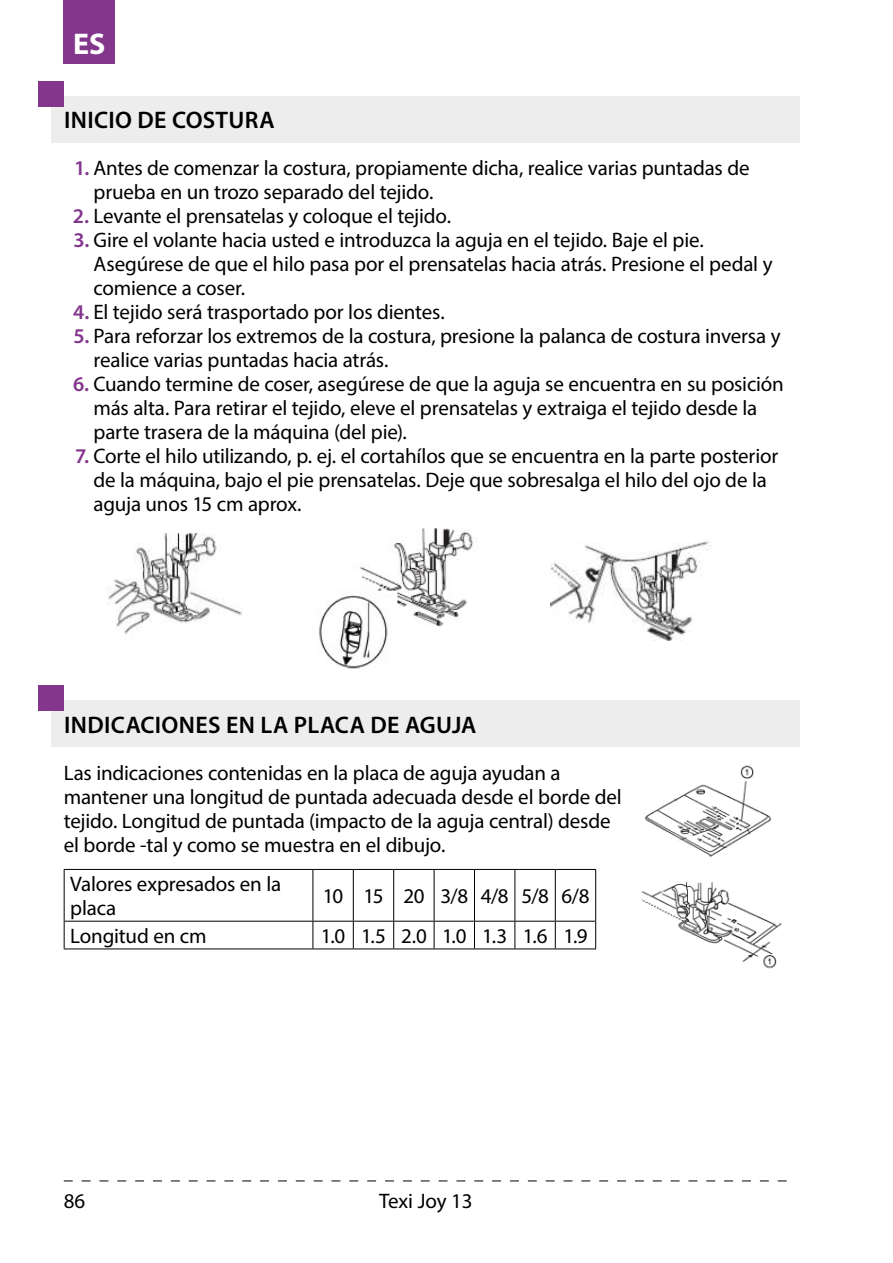
<style>
.page{position:relative;width:893px;height:1263px;background:#fff}
.page>*{position:absolute;margin:0;border:0;box-sizing:border-box;transform-origin:0 0}
.t1{font:700 30px "Myriad Pro";color:#fff}
.t2{font:600 24px "Myriad Pro";letter-spacing:.015em;color:#000}
.t3{font:21px/24px "Myriad Pro";letter-spacing:-.01em;color:#000}
.s1{font-weight:600;color:#82368c}
</style>
<div class="page">
<svg style="left:64px;top:1181px;width:723px;height:1px"></svg>
<div style="left:64px;top:0;width:51px;height:64px;background:#82368c"></div>
<img style="left:107px;top:533px;width:135px;height:102px">
<img style="left:550px;top:541px;width:160px;height:99px">
<img style="left:319px;top:528px;width:155px;height:141px">
<div style="left:51px;top:96px;width:748px;height:46px;background:#ededed"></div>
<div style="left:38px;top:81px;width:26px;height:25px;background:#82368c"></div>
<div style="left:51px;top:700px;width:748px;height:47px;background:#ededed"></div>
<div style="left:38px;top:686px;width:26px;height:25px;background:#82368c"></div>
<img style="left:641px;top:765px;width:141px;height:204px">
<hr style="left:64px;top:869px;width:249px;height:1px;background:#000">
<hr style="left:64px;top:870px;width:1px;height:51px;background:#000">
<hr style="left:313px;top:869px;width:40px;height:1px;background:#000">
<hr style="left:313px;top:870px;width:1px;height:51px;background:#000">
<hr style="left:353px;top:869px;width:41px;height:1px;background:#000">
<hr style="left:353px;top:870px;width:1px;height:51px;background:#000">
<hr style="left:394px;top:869px;width:40px;height:1px;background:#000">
<hr style="left:393px;top:870px;width:1px;height:51px;background:#000">
<hr style="left:434px;top:869px;width:40px;height:1px;background:#000">
<hr style="left:434px;top:870px;width:1px;height:51px;background:#000">
<hr style="left:474px;top:869px;width:41px;height:1px;background:#000">
<hr style="left:474px;top:870px;width:1px;height:51px;background:#000">
<hr style="left:515px;top:869px;width:40px;height:1px;background:#000">
<hr style="left:514px;top:870px;width:1px;height:51px;background:#000">
<hr style="left:555px;top:869px;width:41px;height:1px;background:#000">
<hr style="left:555px;top:870px;width:1px;height:51px;background:#000">
<hr style="left:595px;top:870px;width:1px;height:51px;background:#000">
<hr style="left:64px;top:921px;width:249px;height:1px;background:#000">
<svg style="left:64px;top:921px;width:1px;height:27px"></svg>
<hr style="left:313px;top:921px;width:40px;height:1px;background:#000">
<svg style="left:313px;top:921px;width:1px;height:27px"></svg>
<hr style="left:353px;top:921px;width:41px;height:1px;background:#000">
<svg style="left:353px;top:921px;width:1px;height:27px"></svg>
<hr style="left:394px;top:921px;width:40px;height:1px;background:#000">
<svg style="left:393px;top:921px;width:1px;height:27px"></svg>
<hr style="left:434px;top:921px;width:40px;height:1px;background:#000">
<svg style="left:434px;top:921px;width:1px;height:27px"></svg>
<hr style="left:474px;top:921px;width:41px;height:1px;background:#000">
<svg style="left:474px;top:921px;width:1px;height:27px"></svg>
<hr style="left:515px;top:921px;width:40px;height:1px;background:#000">
<svg style="left:514px;top:921px;width:1px;height:27px"></svg>
<hr style="left:555px;top:921px;width:41px;height:1px;background:#000">
<svg style="left:555px;top:921px;width:1px;height:27px"></svg>
<svg style="left:595px;top:921px;width:1px;height:27px"></svg>
<hr style="left:64px;top:948px;width:249px;height:1px;background:#000">
<hr style="left:313px;top:948px;width:40px;height:1px;background:#000">
<hr style="left:353px;top:948px;width:41px;height:1px;background:#000">
<hr style="left:394px;top:948px;width:40px;height:1px;background:#000">
<hr style="left:434px;top:948px;width:40px;height:1px;background:#000">
<hr style="left:474px;top:948px;width:41px;height:1px;background:#000">
<hr style="left:515px;top:948px;width:40px;height:1px;background:#000">
<hr style="left:555px;top:948px;width:41px;height:1px;background:#000">
<h1 class="t1" style="left:73px;top:24px;width:34px">ES</h1>
<p class="t2" style="left:64px;top:105px;width:212px">INICIO DE COSTURA</p>
<p class="t3" style="left:94px;top:156px;width:658px;text-indent:-19px"><span class="s1">1.</span> Antes de comenzar la costura, propiamente dicha, realice varias puntadas de prueba en un trozo separado del tejido.</p>
<p class="t3" style="left:73px;top:204px;width:380px"><span class="s1">2.</span> Levante el prensatelas y coloque el tejido.</p>
<p class="t3" style="left:94px;top:228px;width:680px;text-indent:-20px"><span class="s1">3.</span> Gire el volante hacia usted e introduzca la aguja en el tejido. Baje el pie.<br>Asegúrese de que el hilo pasa por el prensatelas hacia atrás. Presione el pedal y comience a coser.</p>
<p class="t3" style="left:73px;top:300px;width:373px"><span class="s1">4.</span> El tejido será trasportado por los dientes.</p>
<p class="t3" style="left:94px;top:324px;width:689px;text-indent:-20px"><span class="s1">5.</span> Para reforzar los extremos de la costura, presione la palanca de costura inversa y realice varias puntadas hacia atrás.</p>
<p class="t3" style="left:94px;top:372px;width:692px;text-indent:-20px"><span class="s1">6.</span> Cuando termine de coser, asegúrese de que la aguja se encuentra en su posición más alta. Para retirar el tejido, eleve el prensatelas y extraiga el tejido desde la parte trasera de la máquina (del pie).</p>
<p class="t3" style="left:93px;top:444px;width:686px;text-indent:-18px"><span class="s1">7.</span> Corte el hilo utilizando, p. ej. el cortahílos que se encuentra en la parte posterior de la máquina, bajo el pie prensatelas. Deje que sobresalga el hilo del ojo de la aguja unos 15 cm aprox.</p>
<p class="t2" style="left:64px;top:709px;width:414px">INDICACIONES EN LA PLACA DE AGUJA</p>
<p class="t3" style="left:64px;top:761px;width:560px">Las indicaciones contenidas en la placa de aguja ayudan a mantener una longitud de puntada adecuada desde el borde del tejido. Longitud de puntada (impacto de la aguja central) desde el borde -tal y como se muestra en el dibujo.</p>
<p class="t3" style="left:70px;top:872px;width:213px">Valores expresados en la placa</p>
<p class="t3" style="left:323px;top:884px;width:268px">10 15 20 3/8 4/8 5/8 6/8</p>
<p class="t3" style="left:70px;top:923px;width:138px">Longitud en cm</p>
<p class="t3" style="left:321px;top:923px;width:268px">1.0 1.5 2.0 1.0 1.3 1.6 1.9</p>
<p class="t3" style="left:64px;top:1188px;width:23px">86</p>
<p class="t3" style="left:379px;top:1188px;width:95px">Texi Joy 13</p>
</div>
